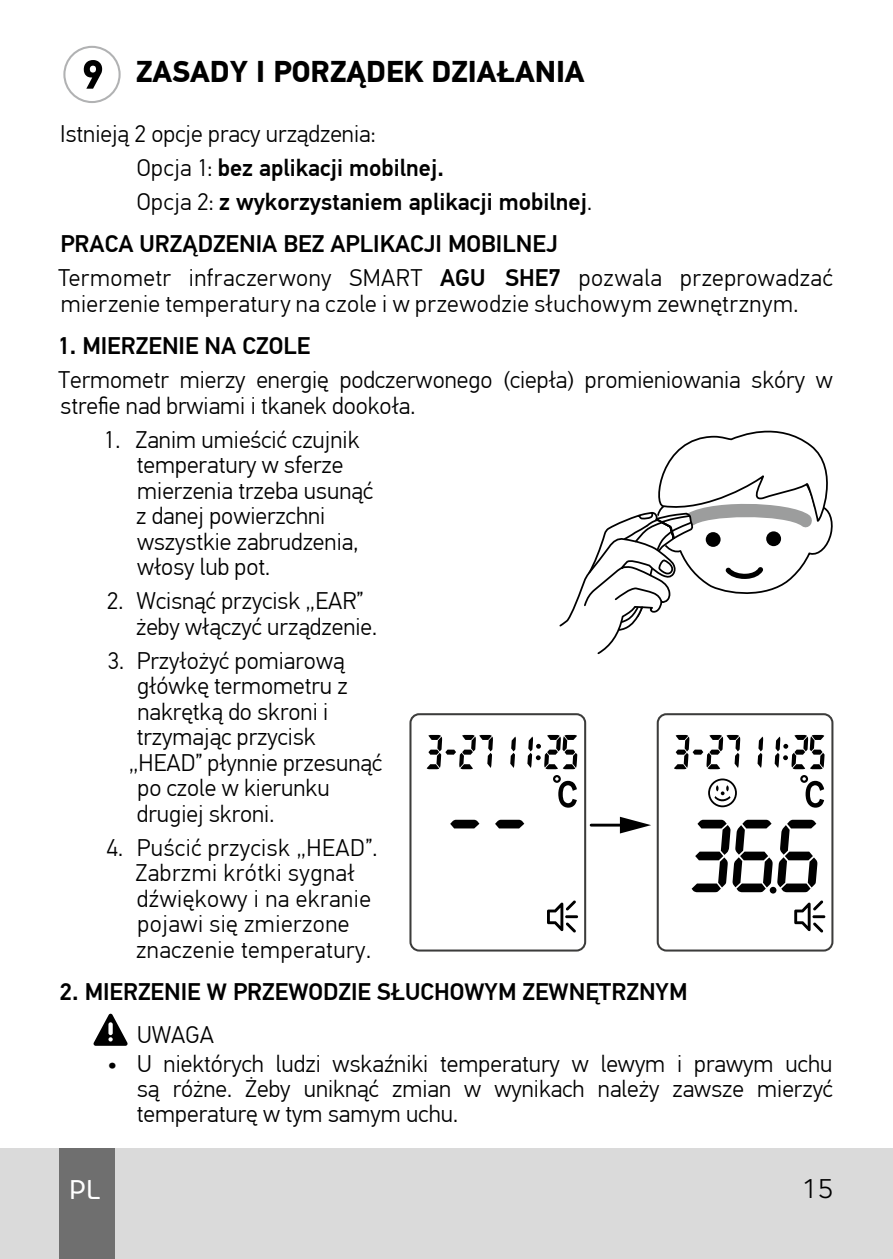
<style>
.page{position:relative;width:893px;height:1259px;background:#fff}
.page>*{position:absolute;margin:0;border:0;box-sizing:border-box;transform-origin:0 0}
.t1{font:700 30px "PF Din Text Pro";color:#000}
.t2{font:27px "Core Rhino";color:#fff}
.t3{font:300 27px "Core Sans A35";color:#000}
.t4{font:300 24px/25.5px "PF Din Text Pro";color:#000}
.t5{font:300 24px/25.5px "PF Din Text Pro";letter-spacing:.02em;color:#000}
.t6{font:500 24px/33.9px "PF Din Text Pro";color:#000}
.s1{font-weight:300}
.s2{font-weight:500}
.s3{font-weight:400}
</style>
<div class="page">
<div style="left:0;top:1148px;width:893px;height:111px;background:#dadada"></div>
<div style="left:60px;top:1148px;width:55px;height:111px;background:#6f6f6f"></div>
<div style="left:63px;top:46px;width:58px;height:57px;border:2px solid #b1b2b3;border-radius:50%"></div>
<svg style="left:84px;top:60px;width:18px;height:29px"></svg>
<svg style="left:559px;top:431px;width:274px;height:224px"></svg>
<div style="left:409px;top:713px;width:177px;height:238px;border:2px solid #3c3c3b;border-radius:9px"></div>
<svg style="left:510px;top:736px;width:6px;height:32px"></svg>
<svg style="left:427px;top:735px;width:66px;height:34px"></svg>
<svg style="left:527px;top:735px;width:50px;height:34px"></svg>
<svg style="left:547px;top:900px;width:31px;height:32px"></svg>
<svg style="left:495px;top:820px;width:29px;height:8px"></svg>
<svg style="left:450px;top:820px;width:29px;height:8px"></svg>
<div style="left:657px;top:713px;width:176px;height:238px;border:2px solid #3c3c3b;border-radius:9px"></div>
<svg style="left:708px;top:778px;width:29px;height:29px"></svg>
<svg style="left:800px;top:775px;width:8px;height:8px"></svg>
<svg style="left:802px;top:777px;width:22px;height:30px"></svg>
<svg style="left:757px;top:736px;width:6px;height:32px"></svg>
<svg style="left:674px;top:735px;width:67px;height:34px"></svg>
<svg style="left:775px;top:735px;width:49px;height:34px"></svg>
<svg style="left:794px;top:900px;width:31px;height:32px"></svg>
<svg style="left:692px;top:820px;width:125px;height:73px"></svg>
<svg style="left:553px;top:777px;width:24px;height:30px"></svg>
<hr style="left:591px;top:823px;width:35px;height:3px;background:#000">
<svg style="left:620px;top:816px;width:31px;height:17px"></svg>
<svg style="left:94px;top:1013px;width:34px;height:32px"></svg>
<p class="t1" style="left:136px;top:53px;width:450px">ZASADY I PORZĄDEK DZIAŁANIA</p>
<p class="t6" style="left:137px;top:117px;width:457px;text-indent:-76px"><span class="s1">Istnieją 2 opcje pracy urządzenia:<br>Opcja 1:</span> bez aplikacji mobilnej.<br><span class="s1">Opcja 2:</span> z wykorzystaniem aplikacji mobilnej<span class="s1">.</span></p>
<p class="t5" style="left:59px;top:227px;width:776px;line-height:33.9px"><span class="s2">PRACA URZĄDZENIA BEZ APLIKACJI MOBILNEJ<br></span>Termometr infraczerwony SMART <span class="s2">AGU SHE7</span> pozwala przeprowadzać</p>
<p class="t5" style="left:61px;top:291px;width:739px">mierzenie temperatury na czole i w przewodzie słuchowym zewnętrznym.</p>
<p class="t6" style="left:57px;top:329px;width:255px">1. MIERZENIE NA CZOLE</p>
<p class="t4" style="left:59px;top:367px;width:776px">Termometr mierzy energię podczerwonego (ciepła) promieniowania skóry w strefie nad brwiami i tkanek dookoła.</p>
<p class="t4" style="left:136px;top:427px;width:239px;text-indent:-32px">1. Zanim umieścić czujnik temperatury w sferze mierzenia trzeba usunąć z danej powierzchni wszystkie zabrudzenia, włosy lub pot.</p>
<p class="t4" style="left:136px;top:588px;width:242px;text-indent:-29px">2. Wcisnąć przycisk „EAR” żeby włączyć urządzenie.</p>
<p class="t4" style="left:108px;top:648px;width:239px">3. Przyłożyć pomiarową</p>
<p class="t4" style="left:137px;top:673px;width:212px">główkę termometru z</p>
<p class="t4" style="left:137px;top:699px;width:192px">nakrętką do skroni i</p>
<p class="t4" style="left:137px;top:724px;width:180px">trzymając przycisk</p>
<p class="t4" style="left:129px;top:750px;width:255px">„HEAD” płynnie przesunąć</p>
<p class="t4" style="left:137px;top:775px;width:194px">po czole w kierunku</p>
<p class="t4" style="left:137px;top:801px;width:139px">drugiej skroni.</p>
<p class="t5" style="left:135px;top:835px;width:243px;text-indent:-29px">4. Puścić przycisk „HEAD”.<br>Zabrzmi krótki sygnał dźwiękowy i na ekranie pojawi się zmierzone znaczenie temperatury.</p>
<p class="t6" style="left:60px;top:975px;width:629px">2. MIERZENIE W PRZEWODZIE SŁUCHOWYM ZEWNĘTRZNYM</p>
<p class="t4" style="left:137px;top:1022px;width:78px">UWAGA</p>
<p class="t4" style="left:137px;top:1051px;width:698px;text-align:justify;text-indent:-29px"><span class="s3">•</span> U niektórych ludzi wskaźniki temperatury w lewym i prawym uchu są różne. Żeby uniknąć zmian w wynikach należy zawsze mierzyć temperaturę w tym samym uchu.</p>
<p class="t2" style="left:69px;top:1172px;width:33px">PL</p>
<p class="t3" style="left:802px;top:1171px;width:33px">15</p>
</div>
